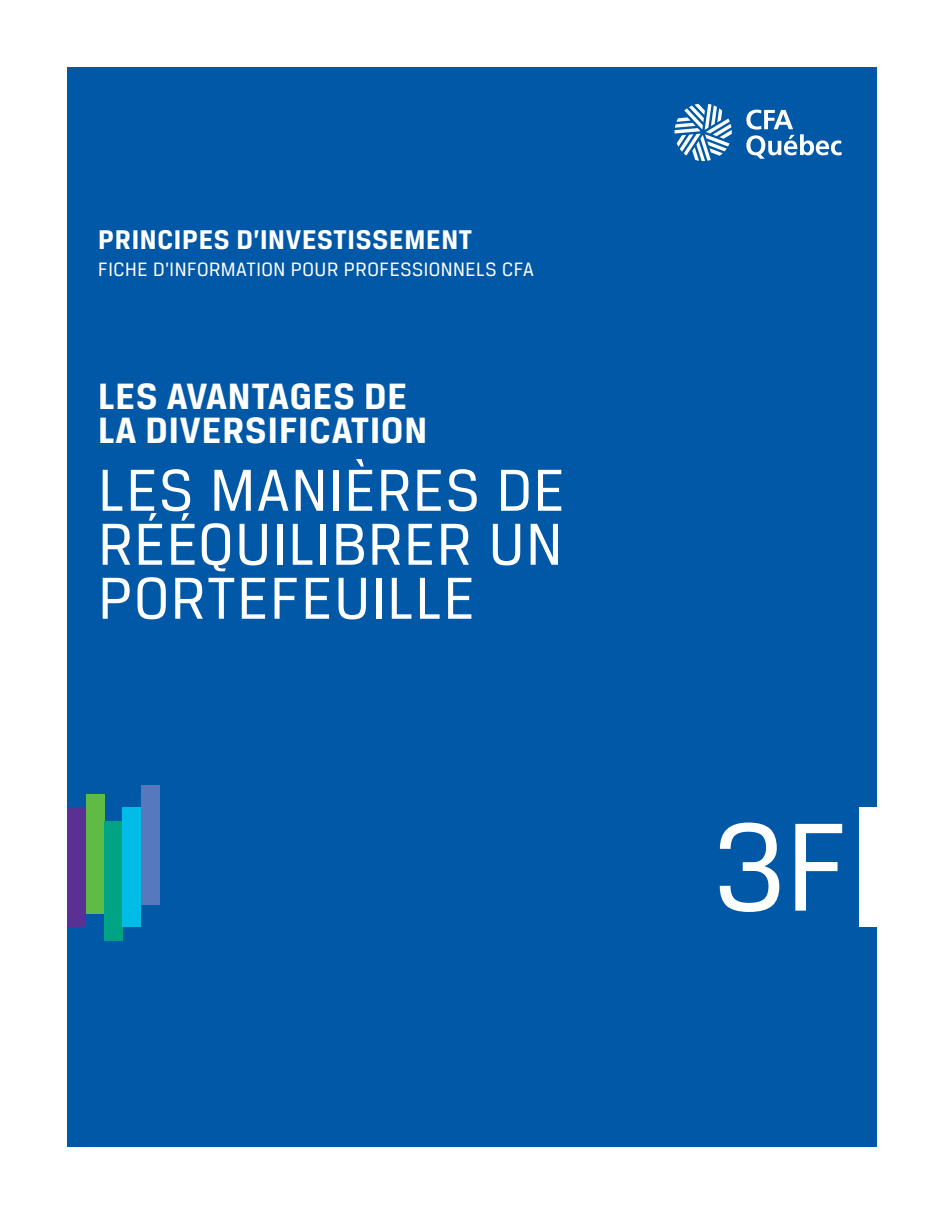
<style>
.page{position:relative;width:945px;height:1215px;background:#fff}
.page>*{position:absolute;margin:0;border:0;box-sizing:border-box;transform-origin:0 0}
.t1{font:133.5px "Breuer Text";color:#fff}
.t2{font:63px/54px "Breuer Text";letter-spacing:.025em;color:#fff;text-align:justify}
.t3{font:700 39px/34.5px "Breuer Text";letter-spacing:.025em;color:#fff}
.t4{font:700 28.8px "Breuer Text";letter-spacing:.025em;color:#fff}
.t5{font:20.7px "Breuer Text";letter-spacing:.025em;color:#fff}
</style>
<div class="page">
<div style="left:68px;top:68px;width:810px;height:1080px;background:#0158a6"></div>
<div style="left:859px;top:807px;width:36px;height:120px;background:#fff"></div>
<svg style="left:675px;top:104px;width:57px;height:57px"></svg>
<svg style="left:746px;top:110px;width:96px;height:49px"></svg>
<div style="left:68px;top:807px;width:18px;height:120px;background:#5a3092"></div>
<div style="left:86px;top:794px;width:18px;height:120px;background:#60bb46"></div>
<div style="left:104px;top:821px;width:19px;height:120px;background:#00a382"></div>
<div style="left:123px;top:807px;width:18px;height:120px;background:#02bce8"></div>
<div style="left:141px;top:785px;width:18px;height:120px;background:#5679bd"></div>
<p class="t4" style="left:98px;top:224px;width:375px">PRINCIPES D’INVESTISSEMENT</p>
<p class="t5" style="left:98px;top:258px;width:437px">FICHE D’INFORMATION POUR PROFESSIONNELS CFA</p>
<p class="t3" style="left:98px;top:379px;width:330px">LES AVANTAGES DE<br>LA DIVERSIFICATION</p>
<p class="t2" style="left:98px;top:463px;width:468px">LES MANIÈRES DE RÉÉQUILIBRER UN PORTEFEUILLE</p>
<p class="t1" style="left:713px;top:795px;width:138px">3F</p>
</div>
